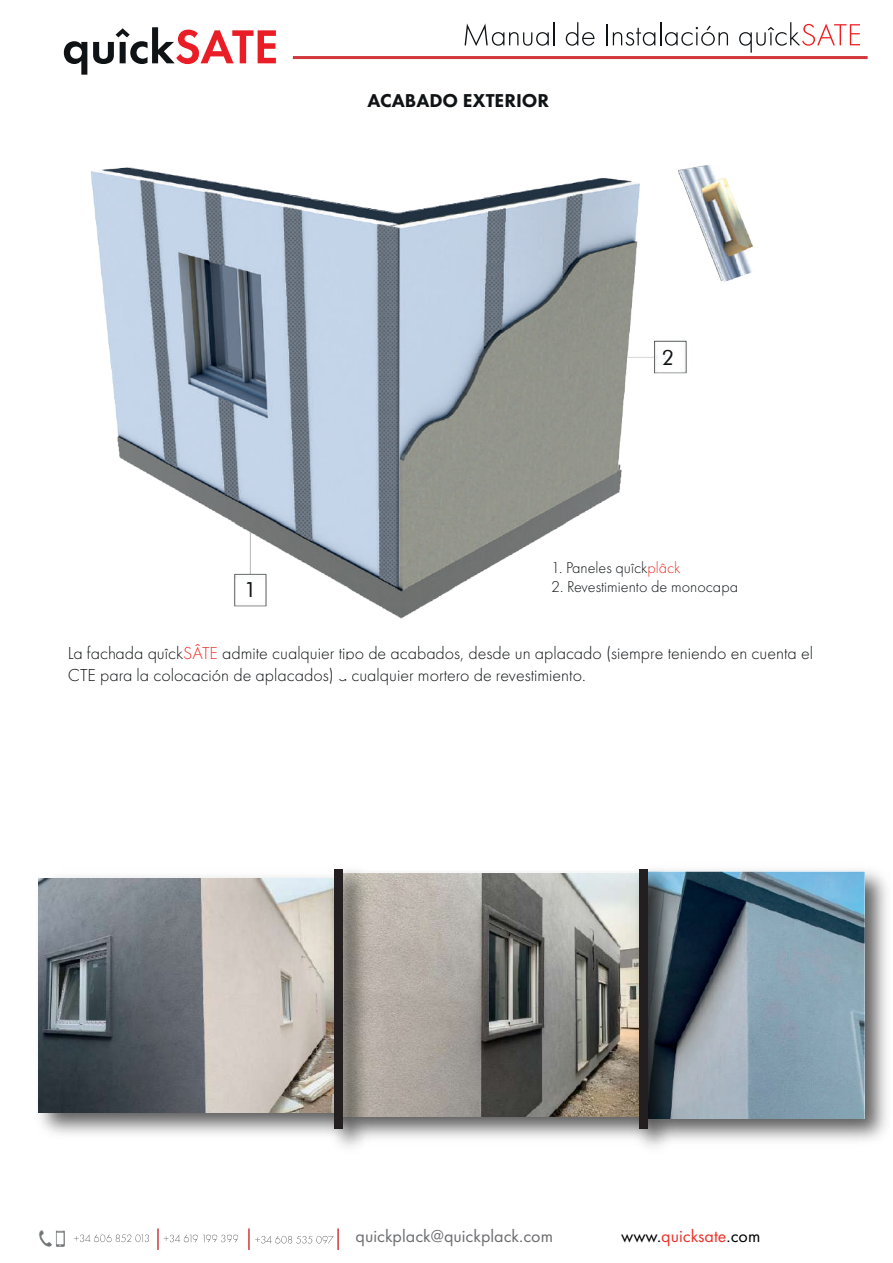
<style>
.page{position:relative;width:893px;height:1263px;background:#fff}
.page>*{position:absolute;margin:0;border:0;box-sizing:border-box;transform-origin:0 0}
.t1{font:21.15px "Futura BT";color:#101315}
.t2{font:800 19.35px "Futura PT";color:#101315}
.t3{font:300 18px/21.6px "Futura PT";color:#101315}
.t4{font:18px "Futura PT";color:#6c6d70}
.t5{font:18px "Futura PT";color:#ec322a}
.t6{font:300 16.2px "Futura PT";color:#101315}
.s1{color:#ec322a}
.s2{color:#000001}
</style>
<div class="page">
<hr style="left:293px;top:56px;width:575px;height:3px;background:#d2383c">
<svg style="left:64px;top:41px;width:23px;height:31px"></svg>
<svg style="left:93px;top:27px;width:183px;height:37px"></svg>
<svg style="left:465px;top:23px;width:84px;height:23px"></svg>
<hr style="left:553px;top:22px;width:2px;height:23px;background:#101315">
<svg style="left:566px;top:22px;width:29px;height:24px"></svg>
<hr style="left:606px;top:24px;width:2px;height:21px;background:#101315">
<svg style="left:613px;top:22px;width:115px;height:24px"></svg>
<svg style="left:739px;top:22px;width:121px;height:31px"></svg>
<img style="left:91px;top:165px;width:662px;height:454px">
<hr style="left:157px;top:1228px;width:2px;height:22px;background:#d2383c">
<hr style="left:248px;top:1228px;width:2px;height:22px;background:#d2383c">
<hr style="left:337px;top:1228px;width:2px;height:22px;background:#d2383c">
<img style="left:39px;top:1230px;width:12px;height:17px">
<img style="left:56px;top:1230px;width:9px;height:17px">
<svg style="left:74px;top:1234px;width:75px;height:9px"></svg>
<svg style="left:164px;top:1234px;width:75px;height:9px"></svg>
<svg style="left:255px;top:1235px;width:79px;height:9px"></svg>
<img style="left:38px;top:877px;width:284px;height:257px">
<img style="left:39px;top:878px;width:283px;height:234px">
<img style="left:681px;top:870px;width:206px;height:271px">
<img style="left:681px;top:871px;width:183px;height:248px">
<img style="left:376px;top:873px;width:251px;height:265px">
<img style="left:376px;top:874px;width:251px;height:242px">
<img style="left:322px;top:870px;width:54px;height:278px">
<div style="left:334px;top:869px;width:9px;height:259px;background:#231f20"></div>
<img style="left:627px;top:869px;width:54px;height:279px">
<div style="left:639px;top:869px;width:9px;height:259px;background:#231f20"></div>
<p class="t1" style="left:244px;top:576px;width:14px">1</p>
<p class="t2" style="left:367px;top:89px;width:183px">ACABADO EXTERIOR</p>
<p class="t1" style="left:662px;top:345px;width:14px">2</p>
<p class="t6" style="left:551px;top:558px;width:131px">1. Paneles quîck<span class="s1">plâck</span></p>
<p class="t6" style="left:551px;top:578px;width:188px">2. Revestimiento de monocapa</p>
<p class="t3" style="left:68px;top:642px;width:747px">La fachada quîck<span class="s1">SÂTE</span> admite cualquier tipo de acabados, desde un aplacado (siempre teniendo en cuenta el<br>CTE para la colocación de aplacados) a cualquier mortero de revestimiento.</p>
<p class="t4" style="left:356px;top:1225px;width:199px">quickplack@quickplack.com</p>
<p class="t5" style="left:621px;top:1225px;width:141px"><span class="s2">www.</span>quicksate<span class="s2">.com</span></p>
</div>
